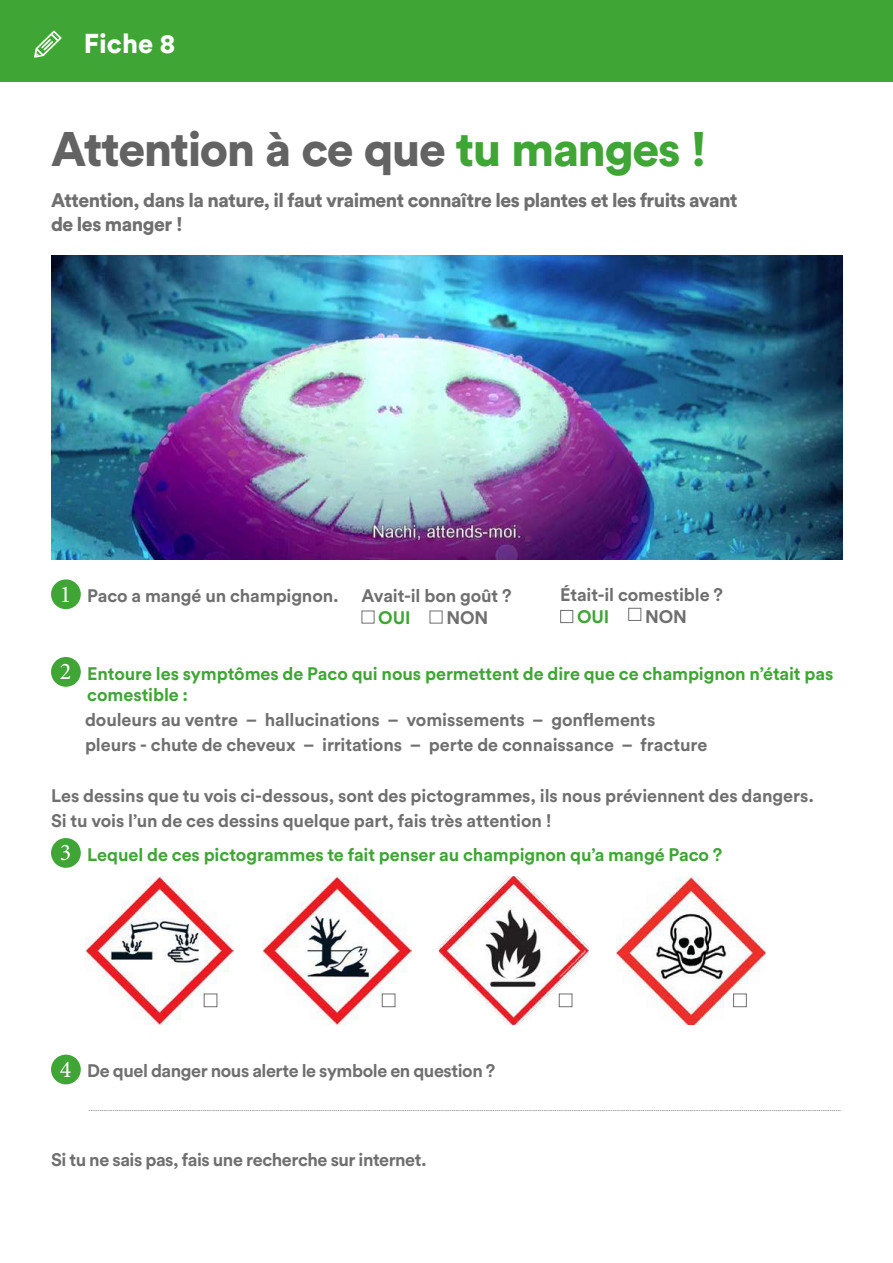
<style>
.page{position:relative;width:893px;height:1263px;background:#fff}
.page>*{position:absolute;margin:0;border:0;box-sizing:border-box;transform-origin:0 0}
.t1{font:48px "Circular Std Black";letter-spacing:-.03em;color:#646363}
.t2{font:27px "Circular Std Black";color:#fff}
.t3{font:19.5px/24px "Circular Std Black";letter-spacing:-.025em;color:#706f6f}
.t4{font:18px/25.2px "Circular Std Bold";letter-spacing:-.005em;color:#706f6f}
.t5{font:18px/21px "Circular Std Bold";letter-spacing:-.005em;color:#3fa535}
.t6{font:18px "Circular Std Bold";letter-spacing:-.025em;color:#706f6f}
.t7{font:9px "Minion Pro";color:#706f6f}
.s1{color:#3fa535}
.s2{font-family:"Minion Pro";font-size:24px;color:#fff}
</style>
<div class="page">
<div style="left:0;top:0;width:893px;height:82px;background:#3fa535"></div>
<svg style="left:34px;top:31px;width:28px;height:27px"></svg>
<img style="left:51px;top:255px;width:791px;height:304px">
<div style="left:51px;top:579px;width:30px;height:30px;background:#3fa535;border-radius:50%"></div>
<svg style="left:361px;top:610px;width:13px;height:13px"></svg>
<div style="left:430px;top:610px;width:13px;height:13px;background:#fff;border:1px solid #706f6f"></div>
<div style="left:560px;top:610px;width:13px;height:13px;background:#fff;border:1px solid #706f6f"></div>
<div style="left:628px;top:608px;width:13px;height:13px;background:#fff;border:1px solid #706f6f"></div>
<img style="left:85px;top:876px;width:149px;height:149px">
<img style="left:262px;top:876px;width:149px;height:149px">
<img style="left:439px;top:876px;width:149px;height:149px">
<img style="left:617px;top:876px;width:148px;height:149px">
<div style="left:51px;top:657px;width:30px;height:30px;background:#3fa535;border-radius:50%"></div>
<div style="left:51px;top:838px;width:30px;height:30px;background:#3fa535;border-radius:50%"></div>
<div style="left:51px;top:1054px;width:30px;height:30px;background:#3fa535;border-radius:50%"></div>
<div style="left:204px;top:993px;width:13px;height:14px;background:#fff;border:1px solid #706f6f"></div>
<div style="left:382px;top:993px;width:13px;height:14px;background:#fff;border:1px solid #706f6f"></div>
<div style="left:559px;top:993px;width:13px;height:14px;background:#fff;border:1px solid #706f6f"></div>
<div style="left:733px;top:993px;width:14px;height:14px;background:#fff;border:1px solid #706f6f"></div>
<h2 class="t2" style="left:84px;top:26px;width:93px">Fiche 8</h2>
<h1 class="t1" style="left:51px;top:118px;width:658px">Attention à ce que <span class="s1">tu manges !</span></h1>
<h3 class="t3" style="left:51px;top:188px;width:688px">Attention, dans la nature, il faut vraiment connaître les plantes et les fruits avant de les manger !</h3>
<h3 class="t4" style="left:60px;top:583px;width:281px"><span class="s2">1</span> Paco a mangé un champignon.</h3>
<h3 class="t4" style="left:361px;top:583px;width:152px">Avait-il bon goût ?</h3>
<h3 class="t5" style="left:378px;top:606px;width:34px">OUI</h3>
<h3 class="t4" style="left:446px;top:604px;width:44px">NON</h3>
<h3 class="t4" style="left:560px;top:582px;width:164px">Était-il comestible ?</h3>
<h3 class="t5" style="left:577px;top:606px;width:34px">OUI</h3>
<h3 class="t4" style="left:645px;top:604px;width:44px">NON</h3>
<h3 class="t5" style="left:87px;top:662px;width:748px;text-indent:-27px"><span class="s2">2</span> Entoure les symptômes de Paco qui nous permettent de dire que ce champignon n’était pas comestible :</h3>
<h3 class="t4" style="left:85px;top:706px;width:624px">douleurs au ventre – hallucinations – vomissements – gonflements pleurs - chute de cheveux – irritations – perte de connaissance – fracture</h3>
<h3 class="t4" style="left:51px;top:782px;width:764px">Les dessins que tu vois ci-dessous, sont des pictogrammes, ils nous préviennent des dangers.<br>Si tu vois l’un de ces dessins quelque part, fais très attention !</h3>
<h3 class="t5" style="left:60px;top:843px;width:664px"><span class="s2">3</span> Lequel de ces pictogrammes te fait penser au champignon qu’a mangé Paco ?</h3>
<h3 class="t6" style="left:60px;top:1059px;width:437px"><span class="s2">4</span> De quel danger nous alerte le symbole en question ?</h3>
<p class="t7" style="left:88px;top:1102px;width:754px">..................................................................................................................................................................................................................................................................................................................................................................................................................</p>
<h3 class="t6" style="left:51px;top:1148px;width:377px">Si tu ne sais pas, fais une recherche sur internet.</h3>
</div>
